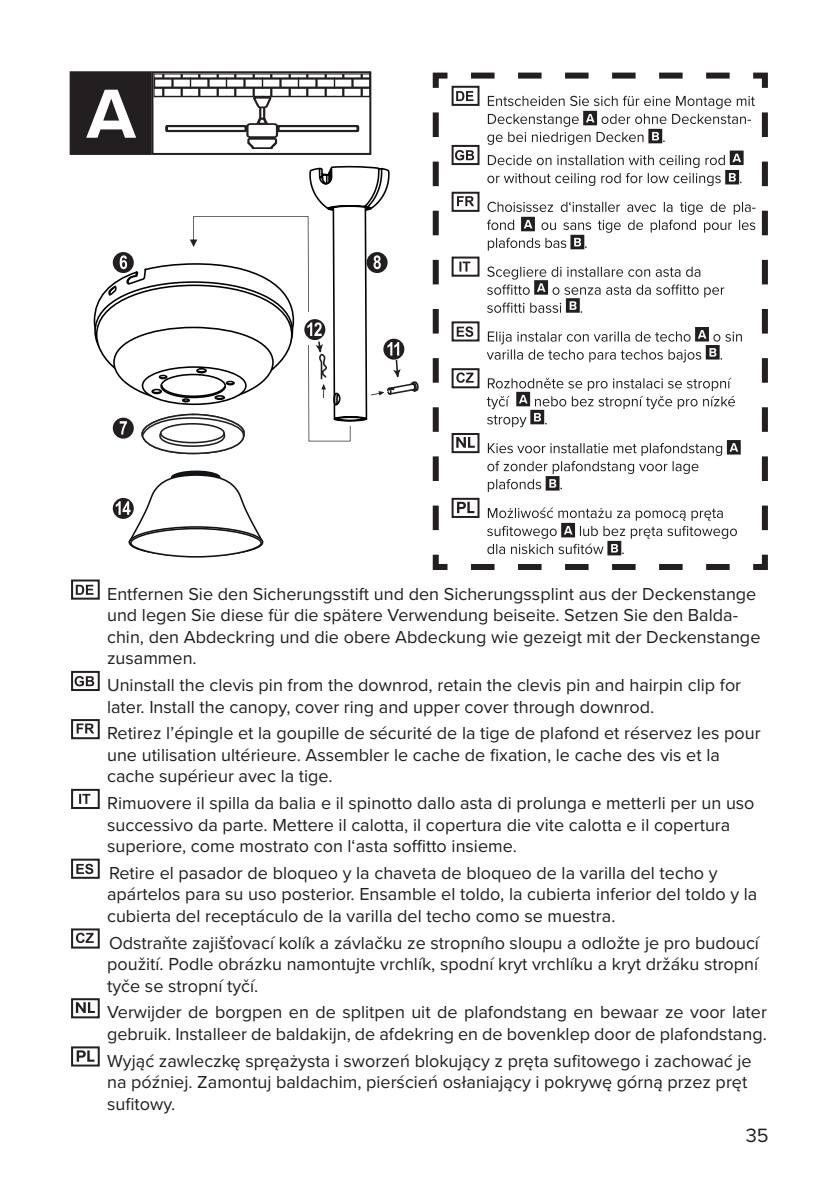
<style>
.page{position:relative;width:840px;height:1191px;background:#fff}
.page>*{position:absolute;margin:0;border:0;box-sizing:border-box;transform-origin:0 0}
.t1{font:700 72px "Proxima Nova";color:#fff}
.t2{font:20px "Proxima Nova";color:#231f20}
.t3{font:18px/21.6px "Proxima Nova";color:#231f20}
</style>
<div class="page">
<div style="left:130px;top:528px;width:132px;height:29px;border:2px solid #111416;border-radius:50%"></div>
<div style="left:71px;top:579px;width:29px;height:20px;border:2px solid #231f20"></div>
<svg style="left:76px;top:585px;width:17px;height:10px"></svg>
<div style="left:71px;top:671px;width:29px;height:20px;border:2px solid #231f20"></div>
<svg style="left:75px;top:676px;width:19px;height:10px"></svg>
<div style="left:71px;top:719px;width:29px;height:20px;border:2px solid #231f20"></div>
<svg style="left:77px;top:723px;width:17px;height:10px"></svg>
<div style="left:71px;top:789px;width:29px;height:20px;border:2px solid #231f20"></div>
<svg style="left:79px;top:794px;width:11px;height:10px"></svg>
<div style="left:71px;top:858px;width:29px;height:20px;border:2px solid #231f20"></div>
<svg style="left:76px;top:863px;width:17px;height:11px"></svg>
<div style="left:71px;top:928px;width:29px;height:20px;border:2px solid #231f20"></div>
<svg style="left:76px;top:932px;width:18px;height:11px"></svg>
<div style="left:71px;top:998px;width:29px;height:20px;border:2px solid #231f20"></div>
<svg style="left:76px;top:1002px;width:19px;height:11px"></svg>
<div style="left:71px;top:1046px;width:29px;height:20px;border:2px solid #231f20"></div>
<svg style="left:77px;top:1050px;width:17px;height:11px"></svg>
<svg style="left:93px;top:165px;width:326px;height:290px"></svg>
<div style="left:113px;top:498px;width:21px;height:21px;border:2px solid #231f20;border-radius:50%"></div>
<svg style="left:116px;top:470px;width:148px;height:73px"></svg>
<div style="left:71px;top:72px;width:80px;height:82px;background:#231f20"></div>
<div style="left:70px;top:71px;width:82px;height:84px;border:2px solid #231f20"></div>
<div style="left:259px;top:102px;width:6px;height:42px;border:2px solid #231f20"></div>
<div style="left:277px;top:125px;width:82px;height:7px;border:2px solid #231f20"></div>
<div style="left:165px;top:125px;width:82px;height:7px;border:2px solid #231f20"></div>
<svg style="left:251px;top:97px;width:22px;height:12px"></svg>
<svg style="left:256px;top:116px;width:12px;height:7px"></svg>
<div style="left:247px;top:124px;width:30px;height:13px;background:#fff;border-radius:2px"></div>
<div style="left:246px;top:123px;width:32px;height:15px;border:2px solid #231f20;border-radius:2px"></div>
<svg style="left:247px;top:137px;width:31px;height:12px"></svg>
<svg style="left:154px;top:74px;width:214px;height:23px"></svg>
<div style="left:151px;top:71px;width:220px;height:84px;border:2px solid #231f20"></div>
<svg style="left:432px;top:72px;width:336px;height:498px"></svg>
<div style="left:451px;top:86px;width:28px;height:20px;border:2px solid #231f20"></div>
<svg style="left:456px;top:91px;width:17px;height:10px"></svg>
<div style="left:451px;top:145px;width:28px;height:20px;border:2px solid #231f20"></div>
<svg style="left:455px;top:150px;width:19px;height:10px"></svg>
<svg style="left:487px;top:96px;width:267px;height:90px"></svg>
<div style="left:451px;top:192px;width:28px;height:20px;border:2px solid #231f20"></div>
<svg style="left:457px;top:196px;width:17px;height:10px"></svg>
<svg style="left:486px;top:202px;width:269px;height:49px"></svg>
<div style="left:451px;top:256px;width:28px;height:21px;border:2px solid #231f20"></div>
<svg style="left:459px;top:261px;width:11px;height:10px"></svg>
<svg style="left:487px;top:266px;width:237px;height:47px"></svg>
<div style="left:451px;top:321px;width:28px;height:20px;border:2px solid #231f20"></div>
<svg style="left:456px;top:326px;width:17px;height:11px"></svg>
<svg style="left:486px;top:327px;width:255px;height:35px"></svg>
<div style="left:451px;top:368px;width:28px;height:20px;border:2px solid #231f20"></div>
<svg style="left:456px;top:372px;width:17px;height:11px"></svg>
<svg style="left:486px;top:378px;width:248px;height:49px"></svg>
<div style="left:451px;top:433px;width:28px;height:20px;border:2px solid #231f20"></div>
<svg style="left:456px;top:437px;width:18px;height:11px"></svg>
<svg style="left:487px;top:440px;width:253px;height:52px"></svg>
<div style="left:451px;top:498px;width:28px;height:20px;border:2px solid #231f20"></div>
<svg style="left:457px;top:502px;width:17px;height:11px"></svg>
<svg style="left:487px;top:507px;width:249px;height:48px"></svg>
<h1 class="t1" style="left:86px;top:60px;width:51px">A</h1>
<p class="t3" style="left:107px;top:582px;width:654px">Entfernen Sie den Sicherungsstift und den Sicherungssplint aus der Deckenstange und legen Sie diese für die spätere Verwendung beiseite. Setzen Sie den Balda&shy;chin, den Abdeckring und die obere Abdeckung wie gezeigt mit der Deckenstange zusammen.</p>
<p class="t3" style="left:107px;top:673px;width:635px">Uninstall the clevis pin from the downrod, retain the clevis pin and hairpin clip for later. Install the canopy, cover ring and upper cover through downrod.</p>
<p class="t3" style="left:107px;top:721px;width:654px">Retirez l’épingle et la goupille de sécurité de la tige de plafond et réservez les pour une utilisation ultérieure. Assembler le cache de fixation, le cache des vis et la cache supérieur avec la tige.</p>
<p class="t3" style="left:107px;top:791px;width:648px">Rimuovere il spilla da balia e il spinotto dallo asta di prolunga e metterli per un uso successivo da parte. Mettere il calotta, il copertura die vite calotta e il copertura superiore, come mostrato con l‘asta soffitto insieme.</p>
<p class="t3" style="left:107px;top:861px;width:651px">Retire el pasador de bloqueo y la chaveta de bloqueo de la varilla del techo y apártelos para su uso posterior. Ensamble el toldo, la cubierta inferior del toldo y la cubierta del receptáculo de la varilla del techo como se muestra.</p>
<p class="t3" style="left:107px;top:931px;width:653px;text-align:justify">Odstraňte zajišťovací kolík a závlačku ze stropního sloupu a odložte je pro budoucí použití. Podle obrázku namontujte vrchlík, spodní kryt vrchlíku a kryt držáku stropní tyče se stropní tyčí.</p>
<p class="t3" style="left:107px;top:1000px;width:661px">Verwijder de borgpen en de splitpen uit de plafondstang en bewaar ze voor later gebruik. Installeer de baldakijn, de afdekring en de bovenklep door de plafondstang.</p>
<p class="t3" style="left:107px;top:1049px;width:645px">Wyjąć zawleczkę spręażysta i sworzeń blokujący z pręta sufitowego i zachować je na później. Zamontuj baldachim, pierścień osłaniający i pokrywę górną przez pręt sufitowy.</p>
<p class="t2" style="left:745px;top:1120px;width:24px">35</p>
</div>
